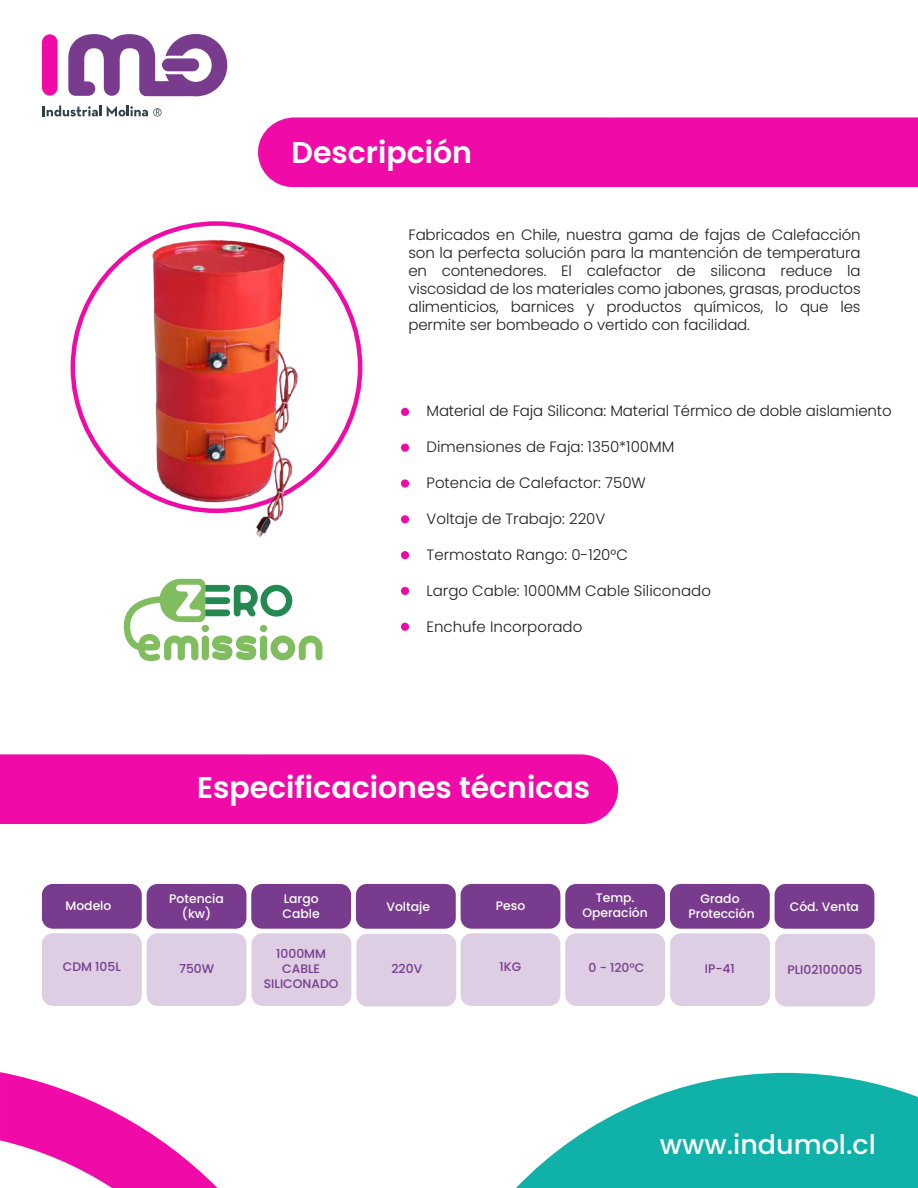
<style>
.page{position:relative;width:918px;height:1188px;background:#fff}
.page>*{position:absolute;margin:0;border:0;box-sizing:border-box;transform-origin:0 0}
.t1{font:600 30px "Poppins";color:#fff}
.t2{font:500 27px "Poppins";color:#fff}
.t3{font:300 15px/18px "Poppins";color:#1d1e1c;text-align:justify}
.t4{font:500 12.3px/14.9px "Poppins";color:#fff;text-align:center}
.t5{font:500 12.3px/14.9px "Poppins";color:#783b8e;text-align:center}
</style>
<div class="page">
<div style="left:258px;top:117px;width:660px;height:70px;background:#f00ba8"></div>
<svg style="left:42px;top:34px;width:16px;height:62px"></svg>
<svg style="left:68px;top:34px;width:159px;height:62px"></svg>
<svg style="left:43px;top:105px;width:58px;height:11px"></svg>
<svg style="left:107px;top:105px;width:55px;height:12px"></svg>
<svg style="left:124px;top:579px;width:198px;height:82px"></svg>
<svg style="left:0;top:1072px;width:218px;height:116px"></svg>
<svg style="left:516px;top:1073px;width:402px;height:115px;fill:#10b1a8"></svg>
<div style="left:0;top:754px;width:619px;height:70px;background:#f00ba8"></div>
<div style="left:401px;top:408px;width:8px;height:8px;background:#f00ba8;border-radius:50%"></div>
<div style="left:401px;top:444px;width:8px;height:8px;background:#f00ba8;border-radius:50%"></div>
<div style="left:401px;top:479px;width:8px;height:9px;background:#f00ba8;border-radius:50%"></div>
<div style="left:401px;top:515px;width:8px;height:8px;background:#f00ba8;border-radius:50%"></div>
<div style="left:401px;top:551px;width:8px;height:8px;background:#f00ba8;border-radius:50%"></div>
<div style="left:401px;top:587px;width:8px;height:8px;background:#f00ba8;border-radius:50%"></div>
<div style="left:401px;top:623px;width:8px;height:8px;background:#f00ba8;border-radius:50%"></div>
<div style="left:42px;top:884px;width:100px;height:45px;background:#783b8e;border-radius:11px"></div>
<div style="left:251px;top:884px;width:100px;height:45px;background:#783b8e;border-radius:11px"></div>
<div style="left:356px;top:884px;width:100px;height:45px;background:#783b8e;border-radius:11px"></div>
<div style="left:147px;top:884px;width:99px;height:45px;background:#783b8e;border-radius:11px"></div>
<div style="left:42px;top:933px;width:100px;height:73px;background:#ddcee3;border-radius:11px"></div>
<div style="left:252px;top:933px;width:99px;height:73px;background:#ddcee3;border-radius:11px"></div>
<div style="left:356px;top:934px;width:100px;height:72px;background:#ddcee3;border-radius:11px"></div>
<div style="left:147px;top:933px;width:99px;height:73px;background:#ddcee3;border-radius:11px"></div>
<div style="left:461px;top:884px;width:99px;height:45px;background:#783b8e;border-radius:11px"></div>
<div style="left:670px;top:884px;width:100px;height:45px;background:#783b8e;border-radius:11px"></div>
<div style="left:775px;top:884px;width:99px;height:45px;background:#783b8e;border-radius:11px"></div>
<div style="left:565px;top:884px;width:100px;height:45px;background:#783b8e;border-radius:11px"></div>
<div style="left:461px;top:933px;width:99px;height:73px;background:#ddcee3;border-radius:11px"></div>
<div style="left:670px;top:933px;width:100px;height:73px;background:#ddcee3;border-radius:11px"></div>
<div style="left:775px;top:934px;width:100px;height:72px;background:#ddcee3;border-radius:11px"></div>
<div style="left:565px;top:933px;width:100px;height:73px;background:#ddcee3;border-radius:11px"></div>
<img style="left:137px;top:226px;width:166px;height:312px">
<h1 class="t1" style="left:291px;top:135px;width:182px">Descripción</h1>
<p class="t3" style="left:408px;top:226px;width:454px">Fabricados en Chile, nuestra gama de fajas de Calefacción son la perfecta solución para la mantención de temperatura en contenedores. El calefactor de silicona reduce la viscosidad de los materiales como jabones, grasas, productos alimenticios, barnices y productos químicos, lo que les permite ser bombeado o vertido con facilidad.</p>
<p class="t3" style="left:427px;top:402px;width:467px">Material de Faja Silicona: Material Térmico de doble aislamiento</p>
<p class="t3" style="left:427px;top:438px;width:249px">Dimensiones de Faja: 1350*100MM</p>
<p class="t3" style="left:427px;top:474px;width:221px">Potencia de Calefactor: 750W</p>
<p class="t3" style="left:427px;top:510px;width:180px">Voltaje de Trabajo: 220V</p>
<p class="t3" style="left:427px;top:546px;width:203px">Termostato Rango: 0-120°C</p>
<p class="t3" style="left:427px;top:582px;width:286px">Largo Cable: 1000MM Cable Siliconado</p>
<p class="t3" style="left:427px;top:618px;width:157px">Enchufe Incorporado</p>
<h1 class="t1" style="left:197px;top:770px;width:395px">Especificaciones técnicas</h1>
<p class="t4" style="left:169px;top:892px;width:56px">Potencia (kw)</p>
<p class="t4" style="left:283px;top:892px;width:39px;text-align:left">Largo<br>Cable</p>
<p class="t4" style="left:66px;top:898px;width:47px">Modelo</p>
<p class="t4" style="left:386px;top:899px;width:45px">Voltaje</p>
<p class="t4" style="left:582px;top:891px;width:67px">Temp.<br>Operación</p>
<p class="t4" style="left:689px;top:891px;width:68px">Grado<br>Protección</p>
<p class="t4" style="left:496px;top:898px;width:31px">Peso</p>
<p class="t4" style="left:790px;top:900px;width:71px">Cód. Venta</p>
<p class="t5" style="left:63px;top:960px;width:60px">CDM 105L</p>
<p class="t5" style="left:179px;top:961px;width:37px">750W</p>
<p class="t5" style="left:264px;top:946px;width:76px">1000MM<br>CABLE<br>SILICONADO</p>
<p class="t5" style="left:391px;top:961px;width:32px">220V</p>
<p class="t5" style="left:500px;top:960px;width:23px">1KG</p>
<p class="t5" style="left:589px;top:961px;width:57px">0 - 120°C</p>
<p class="t5" style="left:705px;top:961px;width:32px">IP-41</p>
<p class="t5" style="left:787px;top:962px;width:77px">PLI02100005</p>
<h2 class="t2" style="left:660px;top:1129px;width:218px">www.indumol.cl</h2>
</div>
